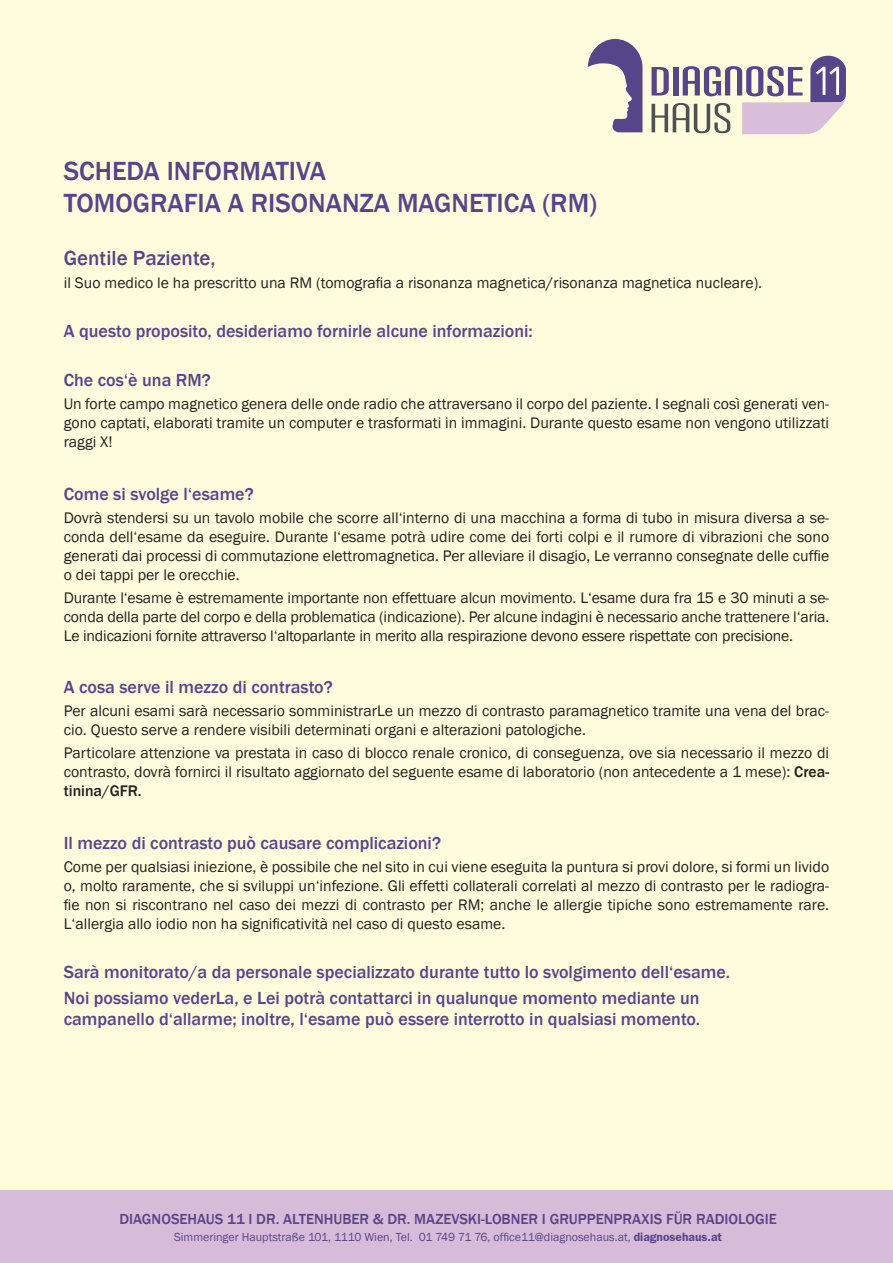
<style>
.page{position:relative;width:893px;height:1263px;background:#fffcdd}
.page>*{position:absolute;margin:0;border:0;box-sizing:border-box;transform-origin:0 0}
.t1{font:500 27px/32.4px "Franklin Gothic";color:#574589}
.t2{font:500 21px "Franklin Gothic";color:#574589}
.t3{font:500 18px/25.8px "Franklin Gothic";color:#574589}
.t4{font:15.75px/18.9px "Franklin Gothic";color:#231f20;text-align:justify}
.t5{font:500 15px "Franklin Gothic";color:#574589}
.t6{font:12px "Franklin Gothic";color:#574589}
.s1{font-weight:500}
.s2{font-family:"ITC Franklin Gothic Std";font-weight:600}
</style>
<div class="page">
<div style="left:0;top:1191px;width:893px;height:72px;background:#d7bcda"></div>
<svg style="left:588px;top:39px;width:54px;height:93px"></svg>
<svg style="left:652px;top:56px;width:194px;height:78px"></svg>
<h1 class="t1" style="left:64px;top:155px;width:535px">SCHEDA INFORMATIVA<br>TOMOGRAFIA A RISONANZA MAGNETICA (RM)</h1>
<h2 class="t2" style="left:64px;top:245px;width:153px">Gentile Paziente,</h2>
<p class="t4" style="left:64px;top:274px;width:700px">il Suo medico le ha prescritto una RM (tomografia a risonanza magnetica/risonanza magnetica nucleare).</p>
<p class="t3" style="left:64px;top:318px;width:471px">A questo proposito, desideriamo fornirle alcune informazioni:</p>
<p class="t3" style="left:64px;top:367px;width:149px">Che cos‘è una RM?</p>
<p class="t4" style="left:64px;top:395px;width:767px">Un forte campo magnetico genera delle onde radio che attraversano il corpo del paziente. I segnali così generati ven&shy;gono captati, elaborati tramite un computer e trasformati in immagini. Durante questo esame non vengono utilizzati raggi X!</p>
<p class="t3" style="left:64px;top:481px;width:191px">Come si svolge l‘esame?</p>
<p class="t4" style="left:64px;top:508px;width:767px">Dovrà stendersi su un tavolo mobile che scorre all‘interno di una macchina a forma di tubo in misura diversa a se&shy;conda dell‘esame da eseguire. Durante l‘esame potrà udire come dei forti colpi e il rumore di vibrazioni che sono generati dai processi di commutazione elettromagnetica. Per alleviare il disagio, Le verranno consegnate delle cuffie o dei tappi per le orecchie.</p>
<p class="t4" style="left:64px;top:588px;width:767px">Durante l‘esame è estremamente importante non effettuare alcun movimento. L‘esame dura fra 15 e 30 minuti a se&shy;conda della parte del corpo e della problematica (indicazione). Per alcune indagini è necessario anche trattenere l‘aria.<br>Le indicazioni fornite attraverso l‘altoparlante in merito alla respirazione devono essere rispettate con precisione.</p>
<p class="t3" style="left:64px;top:674px;width:270px">A cosa serve il mezzo di contrasto?</p>
<p class="t4" style="left:64px;top:702px;width:767px">Per alcuni esami sarà necessario somministrarLe un mezzo di contrasto paramagnetico tramite una vena del brac&shy;cio. Questo serve a rendere visibili determinati organi e alterazioni patologiche.</p>
<p class="t4" style="left:64px;top:744px;width:767px">Particolare attenzione va prestata in caso di blocco renale cronico, di conseguenza, ove sia necessario il mezzo di contrasto, dovrà fornirci il risultato aggiornato del seguente esame di laboratorio (non antecedente a 1 mese): <span class="s1">Crea&shy;tinina/GFR.</span></p>
<p class="t3" style="left:64px;top:830px;width:379px">Il mezzo di contrasto può causare complicazioni?</p>
<p class="t4" style="left:64px;top:858px;width:767px">Come per qualsiasi iniezione, è possibile che nel sito in cui viene eseguita la puntura si provi dolore, si formi un livido o, molto raramente, che si sviluppi un‘infezione. Gli effetti collaterali correlati al mezzo di contrasto per le radiogra&shy;fie non si riscontrano nel caso dei mezzi di contrasto per RM; anche le allergie tipiche sono estremamente rare.<br>L‘allergia allo iodio non ha significatività nel caso di questo esame.</p>
<p class="t3" style="left:64px;top:959px;width:668px">Sarà monitorato/a da personale specializzato durante tutto lo svolgimento dell‘esame.<br>Noi possiamo vederLa, e Lei potrà contattarci in qualunque momento mediante un</p>
<p class="t3" style="left:64px;top:1006px;width:638px">campanello d‘allarme; inoltre, l‘esame può essere interrotto in qualsiasi momento.</p>
<p class="t5" style="left:119px;top:1210px;width:659px">DIAGNOSEHAUS 11 I DR. ALTENHUBER &amp; DR. MAZEVSKI-LOBNER I GRUPPENPRAXIS FÜR RADIOLOGIE</p>
<p class="t6" style="left:174px;top:1229px;width:550px">Simmeringer Hauptstraße 101, 1110 Wien, Tel. 01 749 71 76, office11@diagnosehaus.at, <span class="s2">diagnosehaus.at</span></p>
</div>
